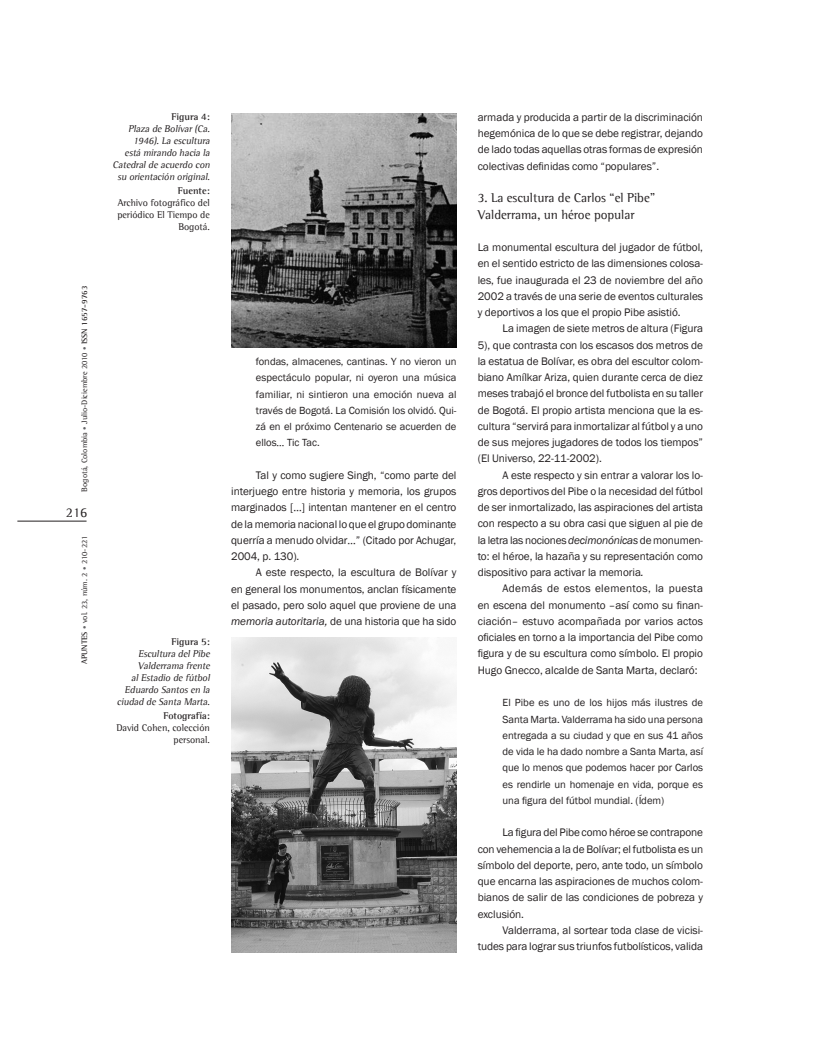
<style>
.page{position:relative;width:818px;height:1043px;background:#fff}
.page>*{position:absolute;margin:0;border:0;box-sizing:border-box;transform-origin:0 0}
.t1{font:13.75px "Agfa Rotis Semi Serif";color:#231f20}
.t2{font:13.12px/16.2px "Agfa Rotis Semi Serif";letter-spacing:-.005em;color:#231f20}
.t3{font:11.25px/16.2px "Franklin Gothic";letter-spacing:-.005em;color:#231f20;text-align:justify}
.t4{font:10.62px/16.2px "Franklin Gothic";letter-spacing:-.005em;color:#231f20;text-align:justify}
.t5{font:italic 10px/12px "Agfa Rotis Semi Serif";letter-spacing:-.005em;color:#231f20;text-align:right}
.t6{font:10px/12px "Agfa Rotis Semi Serif";letter-spacing:-.005em;color:#231f20;text-align:right}
.t7{font:700 10px "Agfa Rotis Semi Serif";letter-spacing:-.005em;color:#231f20}
.t8{font:8.12px "Agfa Rotis Semi Serif";color:#231f20}
.s1{font-size:6.88px;color:#636366}
.s2{font-weight:700}
.s3{font-style:normal}
.s4{font-style:italic}
</style>
<div class="page">
<hr style="left:17px;top:521px;width:69px;height:1px;background:#231f20">
<img style="left:231px;top:113px;width:225px;height:234px">
<img style="left:232px;top:637px;width:224px;height:315px">
<p class="t8" style="left:80px;top:491px;width:207px;rotate:-90deg">Bogotá, Colombia <span class="s1">•</span> Julio-Diciembre 2010 <span class="s1">•</span> <span class="s2">ISSN 1657-9763</span></p>
<p class="t1" style="left:66px;top:504px;width:23px">216</p>
<p class="t8" style="left:80px;top:664px;width:130px;rotate:-90deg"><span class="s2">APUNTES</span> <span class="s1">•</span> vol. 23, núm. 2 <span class="s1">•</span> 210-221</p>
<p class="t7" style="left:171px;top:111px;width:40px">Figura 4:</p>
<p class="t5" style="left:113px;top:123px;width:101px">Plaza de Bolívar(Ca.<br>1946).La escultura está mirando hacia la<br>Catedralde acuerdo con su orientación original<span class="s3">.</span></p>
<p class="t7" style="left:178px;top:184px;width:34px">Fuente:</p>
<p class="t6" style="left:117px;top:196px;width:94px">Archivo fotográfico del periódico El Tiempo de<br>Bogotá.</p>
<p class="t7" style="left:171px;top:635px;width:40px">Figura 5:</p>
<p class="t5" style="left:117px;top:647px;width:97px">Escultura delPibe<br>Valderrama frente alEstadio de fútbol<br>Eduardo Santosen la ciudad de Santa Marta<span class="s3">.</span></p>
<p class="t7" style="left:163px;top:709px;width:48px">Fotografía:</p>
<p class="t6" style="left:116px;top:721px;width:95px">David Cohen, colección personal.</p>
<p class="t4" style="left:256px;top:354px;width:202px">fondas, almacenes, cantinas. Y no vieron un espectáculo popular, ni oyeron una música familiar, ni sintieron una emoción nueva al través de Bogotá. La Comisión los olvidó. Qui&shy;zá en el próximo Centenario se acuerden de ellos… Tic Tac.</p>
<p class="t3" style="left:231px;top:467px;width:227px;text-indent:25px">Tal y como sugiere Singh, “como parte del interjuego entre historia y memoria, los grupos marginados […] intentan mantener en el centro de la memoria nacional lo que el grupo dominante querría a menudo olvidar…” (Citado por Achugar, 2004, p. 130).</p>
<p class="t3" style="left:231px;top:565px;width:227px;text-indent:25px">A este respecto, la escultura de Bolívar y en general los monumentos, anclan físicamente el pasado, pero solo aquel que proviene de una <span class="s4">memoria autoritaria,</span> de una historia que ha sido</p>
<p class="t3" style="left:477px;top:109px;width:227px">armada y producida a partir de la discriminación hegemónica de lo que se debe registrar, dejando de lado todas aquellas otras formas de expresión colectivas definidas como “populares”.</p>
<p class="t2" style="left:477px;top:190px;width:179px">3. La escultura de Carlos “el Pibe”<br>Valderrama, un héroe popular</p>
<p class="t3" style="left:477px;top:239px;width:227px">La monumental escultura del jugador de fútbol, en el sentido estricto de las dimensiones colosa&shy;les, fue inaugurada el 23 de noviembre del año 2002 a través de una serie de eventos culturales y deportivos a los que el propio Pibe asistió.</p>
<p class="t3" style="left:477px;top:321px;width:227px;text-indent:25px">La imagen de siete metros de altura (Figura 5), que contrasta con los escasos dos metros de la estatua de Bolívar, es obra del escultor colom&shy;biano Amílkar Ariza, quien durante cerca de diez meses trabajó el bronce del futbolista en su taller de Bogotá. El propio artista menciona que la es&shy;cultura “servirá para inmortalizar al fútbol y a uno de sus mejores jugadores de todos los tiempos” (El Universo, 22-11-2002).</p>
<p class="t3" style="left:477px;top:467px;width:227px;text-indent:25px">A este respecto y sin entrar a valorar los lo&shy;gros deportivos del Pibe o la necesidad del fútbol de ser inmortalizado, las aspiraciones del artista con respecto a su obra casi que siguen al pie de la letra las nociones <span class="s4">decimonónicas</span> de monumen&shy;to: el héroe, la hazaña y su representación como dispositivo para activar la memoria<span class="s4">.</span></p>
<p class="t3" style="left:477px;top:580px;width:227px;text-indent:25px">Además de estos elementos, la puesta en escena del monumento –así como su finan&shy;ciación– estuvo acompañada por varios actos oficiales en torno a la importancia del Pibe como figura y de su escultura como símbolo. El propio Hugo Gnecco, alcalde de Santa Marta, declaró:</p>
<p class="t4" style="left:502px;top:695px;width:202px">El Pibe es uno de los hijos más ilustres de Santa Marta. Valderrama ha sido una persona entregada a su ciudad y que en sus 41 años de vida le ha dado nombre a Santa Marta, así que lo menos que podemos hacer por Carlos es rendirle un homenaje en vida, porque es una figura del fútbol mundial. (Ídem)</p>
<p class="t3" style="left:477px;top:824px;width:227px;text-indent:25px">La figura del Pibe como héroe se contrapone con vehemencia a la de Bolívar; el futbolista es un símbolo del deporte, pero, ante todo, un símbolo que encarna las aspiraciones de muchos colom&shy;bianos de salir de las condiciones de pobreza y exclusión.</p>
<p class="t3" style="left:477px;top:922px;width:227px;text-align:right">Valderrama, al sortear toda clase de vicisi&shy;tudes para lograr sus triunfos futbolísticos, valida</p>
</div>
